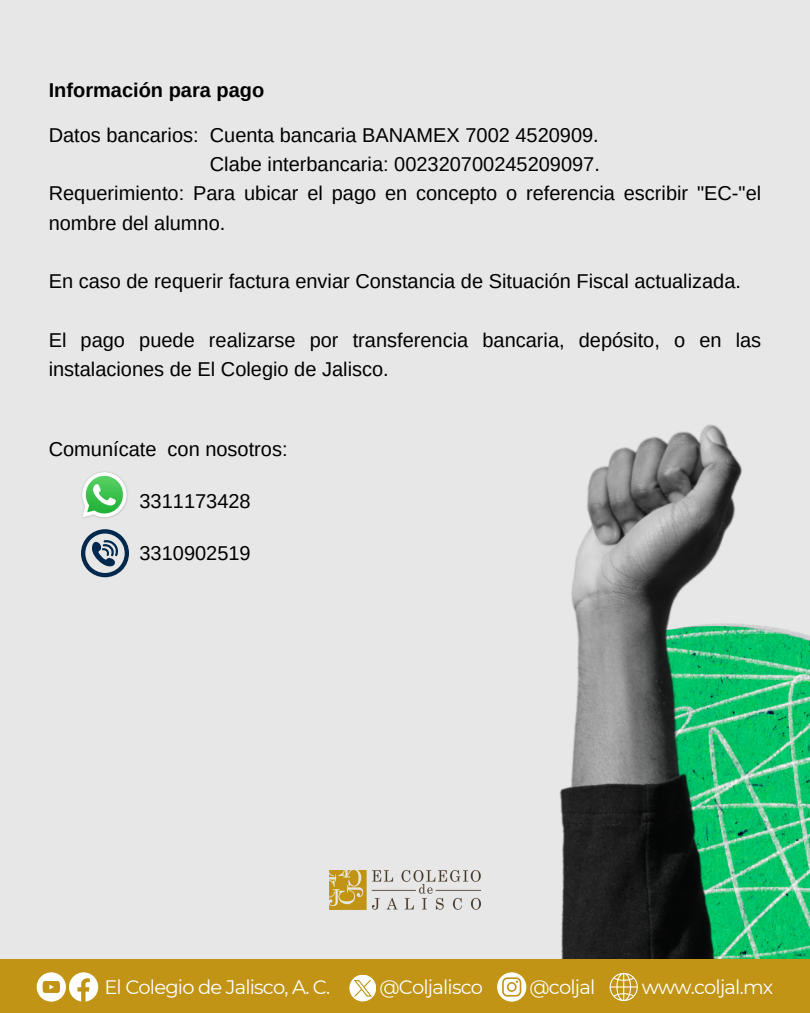
<style>
.page{position:relative;width:810px;height:1013px;background:#fff}
.page>*{position:absolute;margin:0;border:0;box-sizing:border-box;transform-origin:0 0}
.t1{font:20px/29.2px "Arimo";color:#000}
.t2{font:700 20px "Arimo";color:#000}
.t3{font:19.5px "Montserrat";letter-spacing:-.04em;color:#fff}
</style>
<div class="page">
<div style="left:0;top:0;width:810px;height:1012px;background:#e7e7e7"></div>
<img style="left:81px;top:471px;width:47px;height:47px">
<img style="left:422px;top:424px;width:388px;height:535px">
<img style="left:329px;top:870px;width:152px;height:39px">
<svg style="left:81px;top:529px;width:48px;height:48px"></svg>
<div style="left:0;top:959px;width:810px;height:53px;background:#c19415"></div>
<svg style="left:497px;top:972px;width:29px;height:29px"></svg>
<svg style="left:37px;top:972px;width:61px;height:29px"></svg>
<svg style="left:609px;top:972px;width:29px;height:29px"></svg>
<svg style="left:349px;top:974px;width:27px;height:27px"></svg>
<svg style="left:354px;top:979px;width:18px;height:17px"></svg>
<p class="t2" style="left:49px;top:79px;width:217px">Información para pago</p>
<p class="t1" style="left:49px;top:120px;width:552px">Datos bancarios: Cuenta bancaria BANAMEX 7002 4520909.</p>
<p class="t1" style="left:210px;top:150px;width:392px">Clabe interbancaria: 002320700245209097.</p>
<p class="t1" style="left:49px;top:179px;width:714px">Requerimiento: Para ubicar el pago en concepto o referencia escribir "EC-"el nombre del alumno.</p>
<p class="t1" style="left:49px;top:267px;width:694px">En caso de requerir factura enviar Constancia de Situación Fiscal actualizada.</p>
<p class="t1" style="left:49px;top:325px;width:714px">El pago puede realizarse por transferencia bancaria, depósito, o en las instalaciones de El Colegio de Jalisco.</p>
<p class="t1" style="left:49px;top:434px;width:240px">Comunícate con nosotros:</p>
<p class="t1" style="left:140px;top:486px;width:113px">3311173428</p>
<p class="t1" style="left:140px;top:538px;width:113px">3310902519</p>
<p class="t3" style="left:104px;top:974px;width:227px">El Colegio de Jalisco, A. C.</p>
<p class="t3" style="left:380px;top:974px;width:105px">@Coljalisco</p>
<p class="t3" style="left:530px;top:974px;width:67px">@coljal</p>
<p class="t3" style="left:642px;top:974px;width:133px">www.coljal.mx</p>
</div>
